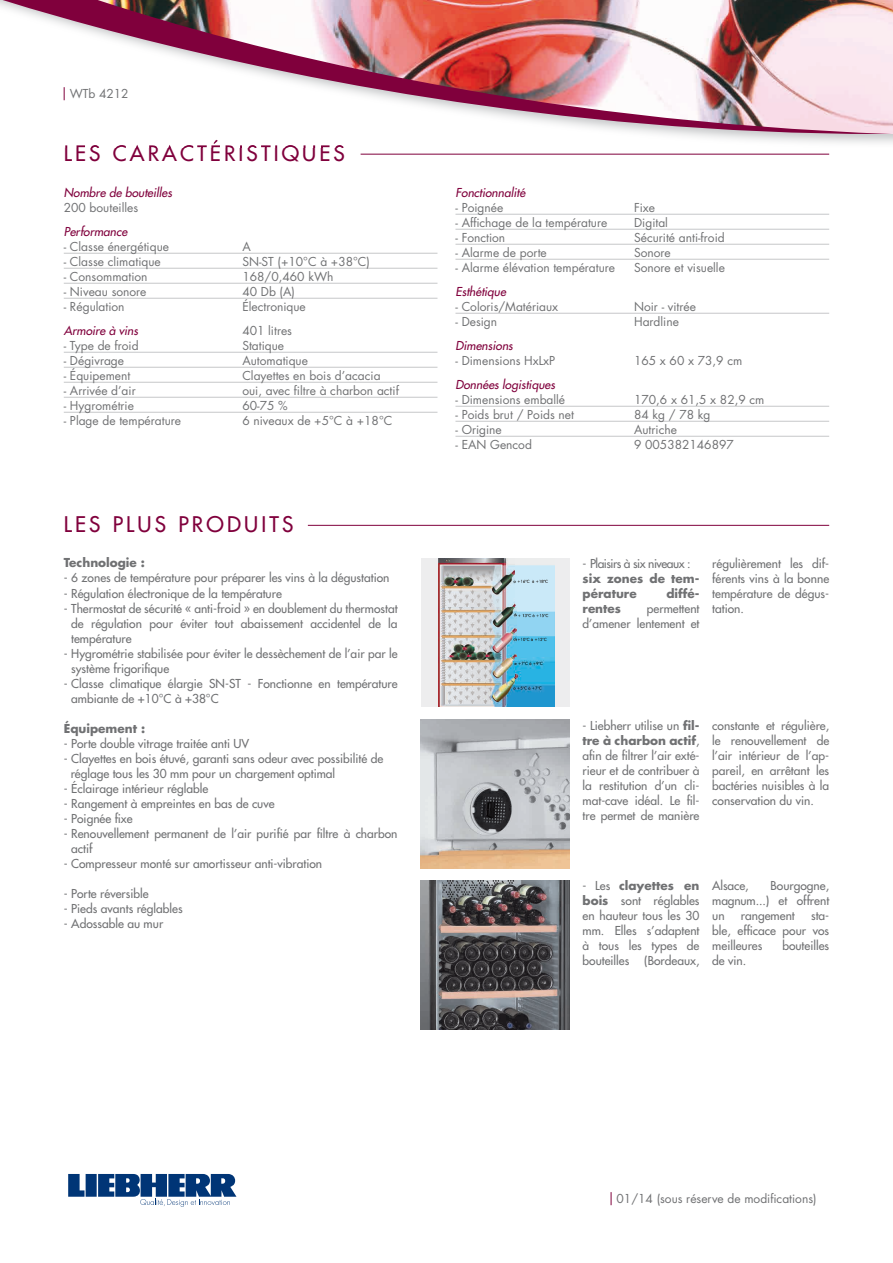
<style>
.page{position:relative;width:893px;height:1263px;background:#fff}
.page>*{position:absolute;margin:0;border:0;box-sizing:border-box;transform-origin:0 0}
.t1{font:21px "Futura";letter-spacing:.15em;color:#80003c}
.t2{font:12px/15px "Futura";color:#707173;text-align:justify}
.t3{font:12px "Futura";color:#707173}
.t4{font:italic 12px "Futura";color:#80003c}
.t5{font:700 12px/15px "Futura";color:#707173}
.t6{font:12px "Futura";letter-spacing:-.04em;color:#707173}
.s1{font-weight:700}
</style>
<div class="page">
<hr style="left:64px;top:253px;width:373px;height:1px;background:#c6c7c9">
<hr style="left:64px;top:268px;width:373px;height:1px;background:#c6c7c9">
<hr style="left:64px;top:283px;width:373px;height:1px;background:#c6c7c9">
<hr style="left:64px;top:298px;width:373px;height:1px;background:#c6c7c9">
<hr style="left:64px;top:352px;width:373px;height:1px;background:#c6c7c9">
<hr style="left:64px;top:367px;width:373px;height:1px;background:#c6c7c9">
<hr style="left:64px;top:382px;width:373px;height:1px;background:#c6c7c9">
<hr style="left:64px;top:397px;width:373px;height:1px;background:#c6c7c9">
<hr style="left:64px;top:412px;width:373px;height:1px;background:#c6c7c9">
<hr style="left:455px;top:214px;width:374px;height:1px;background:#c6c7c9">
<hr style="left:455px;top:229px;width:374px;height:1px;background:#c6c7c9">
<hr style="left:455px;top:244px;width:374px;height:1px;background:#c6c7c9">
<hr style="left:455px;top:259px;width:374px;height:1px;background:#c6c7c9">
<hr style="left:455px;top:313px;width:374px;height:1px;background:#c6c7c9">
<hr style="left:455px;top:406px;width:374px;height:1px;background:#c6c7c9">
<hr style="left:455px;top:421px;width:374px;height:1px;background:#c6c7c9">
<hr style="left:455px;top:436px;width:374px;height:1px;background:#c6c7c9">
<img style="left:421px;top:880px;width:149px;height:149px">
<img style="left:421px;top:720px;width:149px;height:149px">
<svg style="left:0;top:0;width:893px;height:155px"></svg>
<img style="left:98px;top:0;width:795px;height:134px">
<hr style="left:361px;top:154px;width:468px;height:1px;background:#80003c">
<hr style="left:308px;top:525px;width:521px;height:1px;background:#80003c">
<svg style="left:64px;top:87px;width:1px;height:13px"></svg>
<svg style="left:68px;top:1174px;width:168px;height:33px"></svg>
<svg style="left:611px;top:1192px;width:1px;height:13px"></svg>
<div style="left:421px;top:558px;width:149px;height:149px;background:#ededee"></div>
<img style="left:438px;top:558px;width:117px;height:149px">
<p class="t3" style="left:70px;top:86px;width:60px">WTb 4212</p>
<h1 class="t1" style="left:64px;top:140px;width:283px">LES CARACTÉRISTIQUES</h1>
<p class="t4" style="left:64px;top:184px;width:110px">Nombre de bouteilles</p>
<p class="t3" style="left:64px;top:200px;width:76px">200 bouteilles</p>
<p class="t4" style="left:64px;top:223px;width:65px">Performance</p>
<p class="t3" style="left:64px;top:239px;width:107px">- Classe énergétique</p>
<p class="t3" style="left:242px;top:239px;width:10px">A</p>
<p class="t3" style="left:64px;top:254px;width:98px">- Classe climatique</p>
<p class="t3" style="left:242px;top:254px;width:129px">SN-ST (+10°C à +38°C)</p>
<p class="t3" style="left:64px;top:269px;width:85px">- Consommation</p>
<p class="t3" style="left:242px;top:269px;width:93px">168/0,460 kWh</p>
<p class="t3" style="left:64px;top:284px;width:84px">- Niveau sonore</p>
<p class="t3" style="left:242px;top:284px;width:54px">40 Db (A)</p>
<p class="t3" style="left:64px;top:299px;width:62px">- Régulation</p>
<p class="t3" style="left:242px;top:299px;width:65px">Électronique</p>
<p class="t4" style="left:64px;top:322px;width:76px">Armoire à vins</p>
<p class="t3" style="left:242px;top:323px;width:51px">401 litres</p>
<p class="t3" style="left:64px;top:338px;width:76px">- Type de froid</p>
<p class="t3" style="left:242px;top:338px;width:43px">Statique</p>
<p class="t3" style="left:64px;top:353px;width:62px">- Dégivrage</p>
<p class="t3" style="left:242px;top:353px;width:67px">Automatique</p>
<p class="t3" style="left:64px;top:368px;width:68px">- Équipement</p>
<p class="t3" style="left:242px;top:368px;width:140px">Clayettes en bois d’acacia</p>
<p class="t3" style="left:64px;top:383px;width:73px">- Arrivée d’air</p>
<p class="t3" style="left:242px;top:383px;width:158px">oui, avec filtre à charbon actif</p>
<p class="t3" style="left:64px;top:398px;width:72px">- Hygrométrie</p>
<p class="t3" style="left:242px;top:398px;width:47px">60-75 %</p>
<p class="t3" style="left:64px;top:413px;width:119px">- Plage de température</p>
<p class="t3" style="left:242px;top:413px;width:152px">6 niveaux de +5°C à +18°C</p>
<h1 class="t1" style="left:64px;top:511px;width:231px">LES PLUS PRODUITS</h1>
<p class="t5" style="left:64px;top:555px;width:83px">Technologie :</p>
<p class="t2" style="left:64px;top:570px;width:327px">- 6 zones de température pour préparer les vins à la dégustation</p>
<p class="t2" style="left:64px;top:585px;width:220px">- Régulation électronique de la température</p>
<p class="t2" style="left:71px;top:600px;width:328px;text-indent:-7px">- Thermostat de sécurité « anti-froid » en doublement du thermostat de régulation pour éviter tout abaissement accidentel de la température</p>
<p class="t2" style="left:71px;top:645px;width:328px;text-indent:-7px">- Hygrométrie stabilisée pour éviter le dessèchement de l’air par le système frigorifique</p>
<p class="t2" style="left:71px;top:675px;width:328px;text-indent:-7px">- Classe climatique élargie SN-ST - Fonctionne en température ambiante de +10°C à +38°C</p>
<p class="t5" style="left:64px;top:720px;width:83px">Équipement :</p>
<p class="t2" style="left:64px;top:735px;width:187px">- Porte double vitrage traitée anti UV</p>
<p class="t2" style="left:71px;top:750px;width:314px;text-indent:-7px">- Clayettes en bois étuvé, garanti sans odeur avec possibilité de réglage tous les 30 mm pour un chargement optimal</p>
<p class="t2" style="left:64px;top:780px;width:146px">- Éclairage intérieur réglable</p>
<p class="t2" style="left:64px;top:795px;width:212px">- Rangement à empreintes en bas de cuve</p>
<p class="t2" style="left:64px;top:810px;width:70px">- Poignée fixe</p>
<p class="t2" style="left:71px;top:825px;width:328px;text-indent:-7px">- Renouvellement permanent de l’air purifié par filtre à charbon actif</p>
<p class="t2" style="left:64px;top:855px;width:260px">- Compresseur monté sur amortisseur anti-vibration</p>
<p class="t2" style="left:64px;top:885px;width:86px">- Porte réversible</p>
<p class="t2" style="left:64px;top:900px;width:120px">- Pieds avants réglables</p>
<p class="t2" style="left:64px;top:915px;width:101px">- Adossable au mur</p>
<p class="t4" style="left:455px;top:184px;width:71px">Fonctionnalité</p>
<p class="t3" style="left:455px;top:200px;width:49px">- Poignée</p>
<p class="t3" style="left:634px;top:200px;width:23px">Fixe</p>
<p class="t3" style="left:455px;top:215px;width:153px">- Affichage de la température</p>
<p class="t3" style="left:634px;top:215px;width:35px">Digital</p>
<p class="t3" style="left:455px;top:230px;width:51px">- Fonction</p>
<p class="t3" style="left:634px;top:230px;width:92px">Sécurité anti-froid</p>
<p class="t3" style="left:455px;top:245px;width:93px">- Alarme de porte</p>
<p class="t3" style="left:634px;top:245px;width:38px">Sonore</p>
<p class="t3" style="left:455px;top:260px;width:161px">- Alarme élévation température</p>
<p class="t3" style="left:634px;top:260px;width:92px">Sonore et visuelle</p>
<p class="t4" style="left:455px;top:283px;width:52px">Esthétique</p>
<p class="t3" style="left:455px;top:299px;width:104px">- Coloris/Matériaux</p>
<p class="t3" style="left:634px;top:299px;width:63px">Noir - vitrée</p>
<p class="t3" style="left:455px;top:314px;width:43px">- Design</p>
<p class="t3" style="left:634px;top:314px;width:46px">Hardline</p>
<p class="t4" style="left:455px;top:337px;width:59px">Dimensions</p>
<p class="t3" style="left:455px;top:353px;width:101px">- Dimensions HxLxP</p>
<p class="t3" style="left:634px;top:353px;width:110px">165 x 60 x 73,9 cm</p>
<p class="t4" style="left:455px;top:376px;width:101px">Données logistiques</p>
<p class="t3" style="left:455px;top:392px;width:111px">- Dimensions emballé</p>
<p class="t3" style="left:634px;top:392px;width:132px">170,6 x 61,5 x 82,9 cm</p>
<p class="t3" style="left:455px;top:407px;width:120px">- Poids brut / Poids net</p>
<p class="t3" style="left:634px;top:407px;width:78px">84 kg / 78 kg</p>
<p class="t3" style="left:455px;top:422px;width:48px">- Origine</p>
<p class="t3" style="left:634px;top:422px;width:44px">Autriche</p>
<p class="t3" style="left:455px;top:437px;width:78px">- EAN Gencod</p>
<p class="t3" style="left:634px;top:437px;width:101px">9 005382146897</p>
<p class="t6" style="left:583px;top:555px;width:109px">- Plaisirs à six niveaux :</p>
<p class="t5" style="left:583px;top:570px;width:118px">six zones de tem&shy;pérature</p>
<p class="t5" style="left:666px;top:585px;width:35px">diffé-</p>
<p class="t5" style="left:583px;top:600px;width:40px">rentes</p>
<p class="t2" style="left:583px;top:601px;width:118px;text-align:right">permettent<br>d’amener lentement et</p>
<p class="t2" style="left:712px;top:556px;width:118px">régulièrement les dif&shy;férents vins à la bonne température de dégus&shy;tation.</p>
<p class="t2" style="left:583px;top:718px;width:118px">- Liebherr utilise un <span class="s1">fil&shy;tre à charbon actif</span>, afin de filtrer l’air exté&shy;rieur et de contribuer à la restitution d’un cli&shy;mat-cave idéal. Le fil&shy;tre permet de manière</p>
<p class="t2" style="left:712px;top:717px;width:118px">constante et régulière, le renouvellement de l’air intérieur de l’ap&shy;pareil, en arrêtant les bactéries nuisibles à la conservation du vin.</p>
<p class="t2" style="left:583px;top:878px;width:118px">- Les <span class="s1">clayettes en bois</span> sont réglables en hauteur tous les 30 mm. Elles s’adaptent à tous les types de bouteilles (Bordeaux,</p>
<p class="t2" style="left:712px;top:878px;width:38px">Alsace,</p>
<p class="t2" style="left:712px;top:878px;width:118px;text-indent:58px">Bourgogne, magnum...) et offrent un</p>
<p class="t2" style="left:712px;top:908px;width:118px;text-indent:99px">sta&shy;ble, efficace pour vos meilleures</p>
<p class="t2" style="left:741px;top:908px;width:55px">rangement</p>
<p class="t2" style="left:782px;top:938px;width:48px">bouteilles</p>
<p class="t2" style="left:712px;top:953px;width:36px">de vin.</p>
<p class="t3" style="left:617px;top:1190px;width:202px">01/14 (sous réserve de modifications)</p>
</div>
